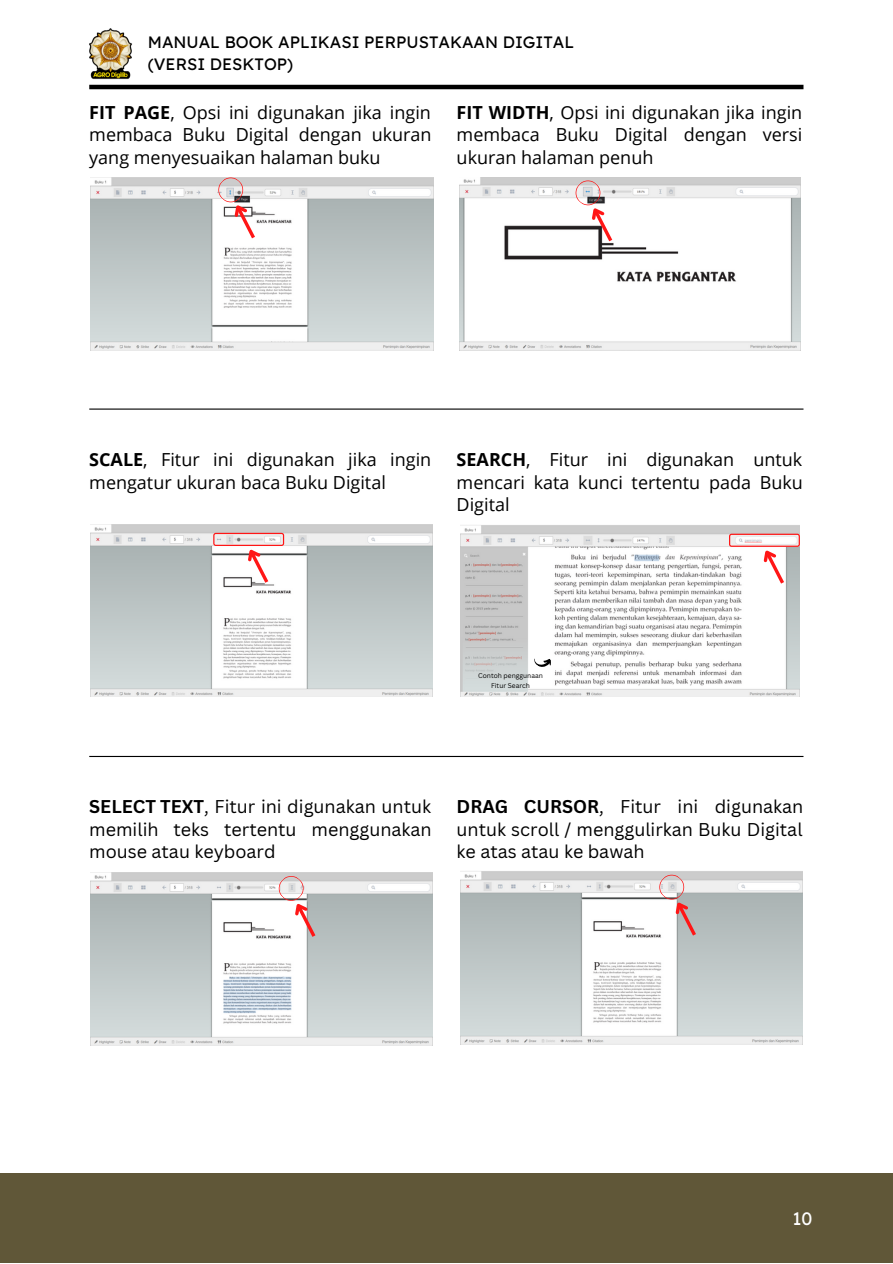
<style>
.page{position:relative;width:893px;height:1264px;background:#fff}
.page>*{position:absolute;margin:0;border:0;box-sizing:border-box;transform-origin:0 0}
.t1{font:18px/22.5px "Open Sans";color:#000;text-align:justify}
.t2{font:18px/22.5px "Canva Sans";color:#000;text-align:justify}
.t3{font:18px "Lexend Deca";color:#fff}
.t4{font:16.5px/22.5px "Lexend Deca";color:#000}
.t5{font:6.6px "Canva Sans";color:#000}
.s1{font-weight:700}
</style>
<div class="page">
<hr style="left:89px;top:85px;width:714px;height:4px;background:#000">
<div style="left:0;top:1173px;width:892px;height:89px;background:#605738"></div>
<hr style="left:89px;top:408px;width:714px;height:1px;background:#000">
<hr style="left:89px;top:756px;width:714px;height:1px;background:#000">
<img style="left:90px;top:177px;width:343px;height:173px">
<img style="left:459px;top:177px;width:341px;height:173px">
<svg style="left:218px;top:177px;width:40px;height:65px"></svg>
<svg style="left:575px;top:180px;width:40px;height:65px"></svg>
<img style="left:90px;top:525px;width:342px;height:172px">
<svg style="left:213px;top:533px;width:71px;height:53px"></svg>
<img style="left:460px;top:525px;width:339px;height:172px">
<svg style="left:532px;top:651px;width:21px;height:21px"></svg>
<svg style="left:729px;top:533px;width:70px;height:54px"></svg>
<img style="left:90px;top:872px;width:342px;height:173px">
<svg style="left:278px;top:875px;width:40px;height:65px"></svg>
<img style="left:460px;top:871px;width:342px;height:173px">
<svg style="left:659px;top:874px;width:40px;height:65px"></svg>
<img style="left:89px;top:28px;width:43px;height:51px">
<p class="t4" style="left:148px;top:30px;width:428px">MANUAL BOOK APLIKASI PERPUSTAKAAN DIGITAL (VERSI DESKTOP)</p>
<p class="t1" style="left:89px;top:100px;width:344px"><span class="s1">FIT PAGE</span>, Opsi ini digunakan jika ingin membaca Buku Digital dengan ukuran yang menyesuaikan halaman buku</p>
<p class="t1" style="left:456px;top:100px;width:347px"><span class="s1">FIT WIDTH</span>, Opsi ini digunakan jika ingin membaca Buku Digital dengan versi ukuran halaman penuh</p>
<p class="t1" style="left:89px;top:448px;width:343px"><span class="s1">SCALE</span>, Fitur ini digunakan jika ingin mengatur ukuran baca Buku Digital</p>
<p class="t1" style="left:456px;top:448px;width:348px"><span class="s1">SEARCH</span>, Fitur ini digunakan untuk mencari kata kunci tertentu pada Buku Digital</p>
<p class="t5" style="left:478px;top:671px;width:66px">Contoh penggunaan</p>
<p class="t5" style="left:491px;top:680px;width:40px">Fitur Search</p>
<p class="t2" style="left:89px;top:795px;width:344px"><span class="s1">SELECT TEXT</span>, Fitur ini digunakan untuk memilih teks tertentu menggunakan mouse atau keyboard</p>
<p class="t2" style="left:456px;top:795px;width:348px"><span class="s1">DRAG CURSOR</span>, Fitur ini digunakan untuk scroll / menggulirkan Buku Digital ke atas atau ke bawah</p>
<p class="t3" style="left:792px;top:1206px;width:21px">10</p>
</div>
